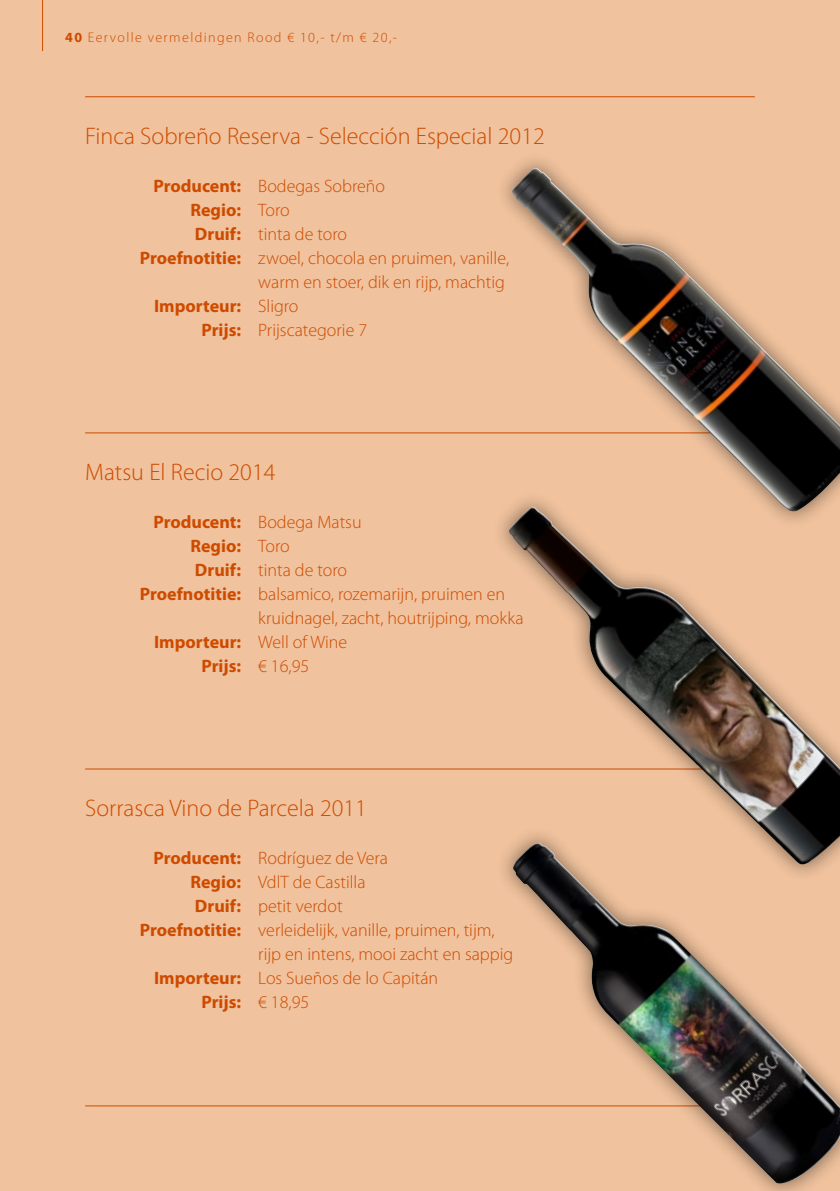
<style>
.page{position:relative;width:840px;height:1191px;background:#fff}
.page>*{position:absolute;margin:0;border:0;box-sizing:border-box;transform-origin:0 0}
.t1{font:300 24px "Myriad Pro";color:#cd4b00}
.t2{font:300 18px/24px "Myriad Pro";color:#cd4b00}
.t3{font:700 18px/24px "Myriad Pro";color:#cd4b00;text-align:right}
.t4{font:300 14px "Myriad Pro";letter-spacing:.1em;color:#cd4b00}
.s1{font-weight:700}
</style>
<div class="page">
<div style="left:0;top:0;width:839px;height:1191px;background:#f0c29d"></div>
<hr style="left:85px;top:1105px;width:675px;height:1px;background:#cd4b00">
<hr style="left:85px;top:768px;width:669px;height:1px;background:#cd4b00">
<hr style="left:85px;top:432px;width:669px;height:1px;background:#cd4b00">
<div style="left:491px;top:489px;width:348px;height:393px;background:#000;opacity:.5"></div>
<img style="left:508px;top:529px;width:82px;height:100px">
<div style="left:494px;top:150px;width:345px;height:379px;background:#000;opacity:.5"></div>
<img style="left:511px;top:168px;width:59px;height:84px">
<div style="left:495px;top:825px;width:344px;height:366px;background:#000;opacity:.5"></div>
<img style="left:512px;top:844px;width:29px;height:55px">
<hr style="left:85px;top:96px;width:669px;height:1px;background:#cd4b00">
<hr style="left:42px;top:0;width:1px;height:51px;background:#cd4b00">
<p class="t4" style="left:65px;top:30px;width:333px"><span class="s1">40</span> Eervolle vermeldingen Rood € 10,- t/m € 20,-</p>
<h1 class="t1" style="left:85px;top:123px;width:461px">Finca Sobreño Reserva - Selección Especial 2012</h1>
<p class="t3" style="left:140px;top:174px;width:103px">Producent:<br>Regio:<br>Druif:<br>Proefnotitie:</p>
<p class="t3" style="left:154px;top:294px;width:88px">Importeur:<br>Prijs:</p>
<p class="t2" style="left:258px;top:174px;width:252px">Bodegas Sobreño<br>Toro<br>tinta de toro<br>zwoel, chocola en pruimen, vanille, warm en stoer, dik en rijp, machtig<br>Sligro<br>Prijscategorie 7</p>
<h1 class="t1" style="left:85px;top:459px;width:192px">Matsu El Recio 2014</h1>
<p class="t3" style="left:140px;top:510px;width:103px">Producent:<br>Regio:<br>Druif:<br>Proefnotitie:</p>
<p class="t3" style="left:154px;top:630px;width:88px">Importeur:<br>Prijs:</p>
<p class="t2" style="left:258px;top:510px;width:267px">Bodega Matsu<br>Toro<br>tinta de toro<br>balsamico, rozemarijn, pruimen en kruidnagel, zacht, houtrijping, mokka<br>Well of Wine<br>€ 16,95</p>
<h1 class="t1" style="left:85px;top:795px;width:283px">Sorrasca Vino de Parcela 2011</h1>
<p class="t3" style="left:140px;top:846px;width:103px">Producent:<br>Regio:<br>Druif:<br>Proefnotitie:</p>
<p class="t3" style="left:154px;top:966px;width:88px">Importeur:<br>Prijs:</p>
<p class="t2" style="left:258px;top:846px;width:256px">Rodríguez de Vera<br>VdlT de Castilla<br>petit verdot<br>verleidelijk, vanille, pruimen, tijm, rijp en intens, mooi zacht en sappig<br>Los Sueños de lo Capitán<br>€ 18,95</p>
</div>
